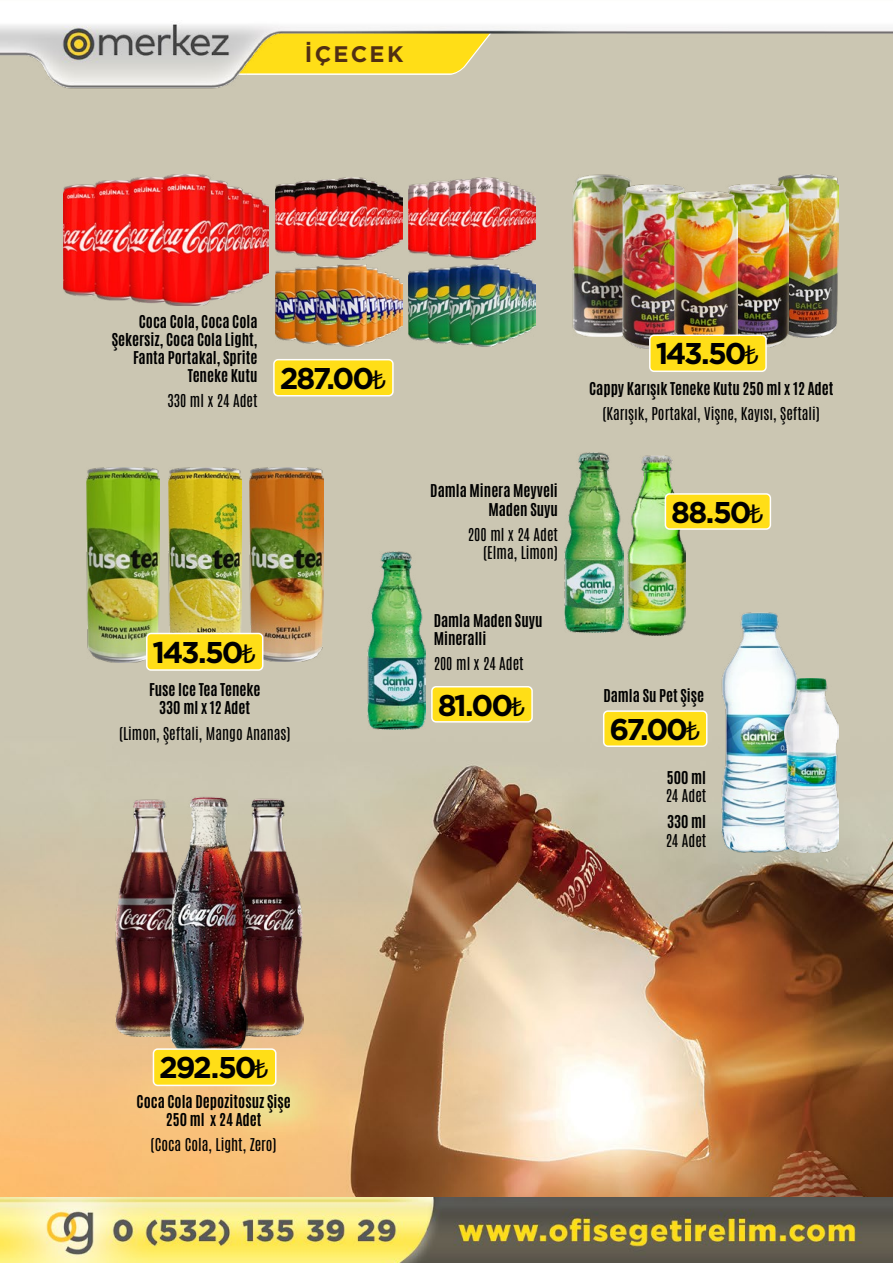
<style>
.page{position:relative;width:893px;height:1263px;background:#fff}
.page>*{position:absolute;margin:0;border:0;box-sizing:border-box;transform-origin:0 0}
.t1{font:700 30px "Gotham";letter-spacing:-.075em;color:#000}
.t2{font:700 22.5px "Gotham";letter-spacing:.1em;color:#512f13}
.t3{font:700 15px/18px "Antonio";color:#000;text-align:right}
.t4{font:15px/18px "Antonio";color:#000;text-align:right}
.s1{font-family:"Myriad Pro";font-weight:400;font-size:28.5px}
</style>
<div class="page">
<img style="left:0;top:89px;width:893px;height:1108px">
<img style="left:250px;top:467px;width:73px;height:195px">
<img style="left:168px;top:467px;width:73px;height:166px">
<img style="left:86px;top:467px;width:74px;height:196px">
<img style="left:721px;top:612px;width:76px;height:241px">
<img style="left:785px;top:678px;width:53px;height:175px">
<img style="left:368px;top:551px;width:58px;height:179px">
<img style="left:564px;top:452px;width:60px;height:180px">
<img style="left:627px;top:455px;width:58px;height:180px">
<img style="left:115px;top:799px;width:54px;height:237px">
<img style="left:247px;top:799px;width:56px;height:237px">
<img style="left:169px;top:796px;width:78px;height:252px">
<img style="left:408px;top:178px;width:127px;height:81px">
<img style="left:275px;top:264px;width:128px;height:82px">
<img style="left:408px;top:264px;width:127px;height:82px">
<img style="left:275px;top:178px;width:128px;height:81px">
<img style="left:64px;top:174px;width:204px;height:132px">
<img style="left:573px;top:174px;width:61px;height:162px">
<img style="left:778px;top:174px;width:61px;height:163px">
<img style="left:623px;top:185px;width:64px;height:164px">
<img style="left:726px;top:185px;width:63px;height:162px">
<img style="left:674px;top:191px;width:64px;height:143px">
<div style="left:274px;top:360px;width:119px;height:36px;background:#ffde17;border-radius:4px"></div>
<div style="left:273px;top:359px;width:121px;height:37px;border:2px solid #fff;border-radius:4px"></div>
<div style="left:432px;top:687px;width:100px;height:35px;background:#ffde17;border-radius:4px"></div>
<div style="left:431px;top:686px;width:102px;height:37px;border:2px solid #fff;border-radius:4px"></div>
<div style="left:665px;top:494px;width:105px;height:35px;background:#ffde17;border-radius:4px"></div>
<div style="left:665px;top:493px;width:106px;height:37px;border:2px solid #fff;border-radius:4px"></div>
<div style="left:147px;top:633px;width:116px;height:37px;background:#ffde17;border-radius:4px"></div>
<div style="left:146px;top:633px;width:117px;height:38px;border:2px solid #fff;border-radius:4px"></div>
<div style="left:604px;top:711px;width:103px;height:35px;background:#ffde17;border-radius:4px"></div>
<div style="left:603px;top:710px;width:104px;height:37px;border:2px solid #fff;border-radius:4px"></div>
<div style="left:650px;top:335px;width:116px;height:36px;background:#ffde17;border-radius:4px"></div>
<div style="left:649px;top:334px;width:118px;height:38px;border:2px solid #fff;border-radius:4px"></div>
<div style="left:153px;top:1049px;width:123px;height:36px;background:#ffde17;border-radius:4px"></div>
<div style="left:153px;top:1048px;width:123px;height:38px;border:2px solid #fff;border-radius:4px"></div>
<img style="left:0;top:1197px;width:893px;height:66px">
<img style="left:0;top:24px;width:893px;height:65px">
<h2 class="t2" style="left:305px;top:41px;width:100px">İÇECEK</h2>
<p class="t3" style="left:112px;top:313px;width:147px">Coca Cola, Coca Cola<br>Şekersiz, Coca Cola Light,<br>Fanta Portakal, Sprite<br>Teneke Kutu</p>
<p class="t4" style="left:168px;top:392px;width:91px">330 ml x 24 Adet</p>
<h1 class="t1" style="left:280px;top:361px;width:109px">287.00<span class="s1">₺</span></h1>
<h1 class="t1" style="left:153px;top:635px;width:105px">143.50<span class="s1">₺</span></h1>
<p class="t3" style="left:149px;top:681px;width:113px;text-align:center">Fuse Ice Tea Teneke<br>330 ml x 12 Adet</p>
<p class="t4" style="left:119px;top:724px;width:173px">(Limon, Şeftali, Mango Ananas)</p>
<p class="t3" style="left:430px;top:482px;width:129px">Damla Minera Meyveli<br>Maden Suyu</p>
<p class="t4" style="left:468px;top:525px;width:91px">200 ml x 24 Adet (Elma, Limon)</p>
<p class="t3" style="left:434px;top:611px;width:110px;text-align:left">Damla Maden Suyu<br>Mineralli</p>
<p class="t4" style="left:434px;top:655px;width:91px">200 ml x 24 Adet</p>
<h1 class="t1" style="left:438px;top:688px;width:90px">81.00<span class="s1">₺</span></h1>
<h1 class="t1" style="left:656px;top:336px;width:105px">143.50<span class="s1">₺</span></h1>
<p class="t3" style="left:589px;top:380px;width:246px">Cappy Karışık Teneke Kutu 250 ml x 12 Adet</p>
<p class="t4" style="left:602px;top:405px;width:219px">(Karışık, Portakal, Vişne, Kayısı, Şeftali)</p>
<h1 class="t1" style="left:671px;top:495px;width:94px">88.50<span class="s1">₺</span></h1>
<p class="t3" style="left:603px;top:687px;width:102px">Damla Su Pet Şişe</p>
<h1 class="t1" style="left:610px;top:712px;width:93px">67.00<span class="s1">₺</span></h1>
<p class="t3" style="left:667px;top:769px;width:41px">500 ml</p>
<p class="t4" style="left:666px;top:787px;width:42px">24 Adet</p>
<p class="t3" style="left:667px;top:813px;width:41px">330 ml</p>
<p class="t4" style="left:666px;top:831px;width:42px">24 Adet</p>
<h1 class="t1" style="left:159px;top:1050px;width:111px">292.50<span class="s1">₺</span></h1>
<p class="t3" style="left:137px;top:1092px;width:156px;text-align:center">Coca Cola Depozitosuz Şişe<br>250 ml x 24 Adet</p>
<p class="t4" style="left:151px;top:1135px;width:128px">(Coca Cola, Light, Zero)</p>
</div>
